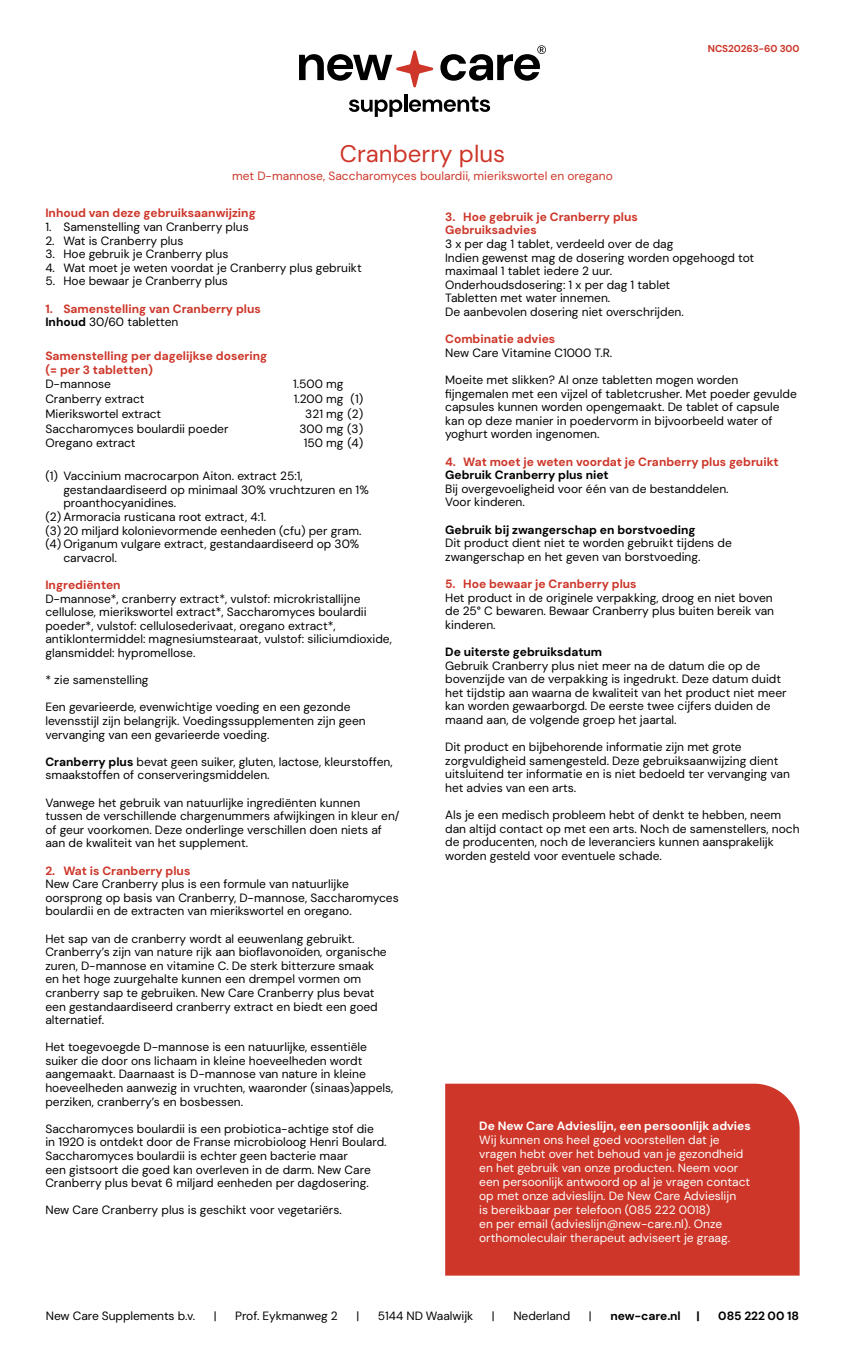
<style>
.page{position:relative;width:845px;height:1355px;background:#fff}
.page>*{position:absolute;margin:0;border:0;box-sizing:border-box;transform-origin:0 0}
.t1{font:24px "DM Sans";color:#cd3629}
.t2{font:12px/13.6px "DM Sans";color:#000}
.t3{font:12px/14px "DM Sans";color:#fff}
.t4{font:700 12px/13.6px "DM Sans";color:#cd3629}
.t5{font:700 12px "DM Sans";color:#000}
.t6{font:12px "DM Sans";color:#cd3629}
.t7{font:700 12px "DM Sans";color:#fff}
.t8{font:700 10px "DM Sans";letter-spacing:-.01em;color:#cd3629}
.s1{color:#000}
.s2{font-weight:400;color:#000}
.s3{font-weight:700}
</style>
<div class="page">
<div style="left:445px;top:1084px;width:354px;height:192px;background:#cd3629"></div>
<svg style="left:349px;top:99px;width:53px;height:18px"></svg>
<hr style="left:404px;top:94px;width:3px;height:18px;background:#000">
<svg style="left:409px;top:97px;width:81px;height:15px"></svg>
<svg style="left:299px;top:50px;width:134px;height:38px"></svg>
<svg style="left:440px;top:45px;width:106px;height:36px"></svg>
<h1 class="t1" style="left:340px;top:139px;width:167px">Cranberry plus</h1>
<p class="t6" style="left:232px;top:169px;width:382px">met D-mannose, Saccharomyces boulardii, mierikswortel en oregano</p>
<p class="t8" style="left:708px;top:43px;width:93px">NCS20263-60 300</p>
<p class="t4" style="left:45px;top:206px;width:212px">Inhoud van deze gebruiksaanwijzing</p>
<p class="t2" style="left:45px;top:220px;width:205px">1. Samenstelling van Cranberry plus</p>
<p class="t2" style="left:45px;top:234px;width:140px">2. Wat is Cranberry plus</p>
<p class="t2" style="left:45px;top:247px;width:185px">3. Hoe gebruik je Cranberry plus</p>
<p class="t2" style="left:45px;top:261px;width:318px">4. Wat moet je weten voordat je Cranberry plus gebruikt</p>
<p class="t2" style="left:45px;top:274px;width:184px">5. Hoe bewaar je Cranberry plus</p>
<p class="t4" style="left:45px;top:302px;width:217px">1. Samenstelling van Cranberry plus<br><span class="s1">Inhoud</span> <span class="s2">30/60 tabletten</span></p>
<p class="t4" style="left:45px;top:348px;width:223px">Samenstelling per dagelijkse dosering (= per 3 tabletten)</p>
<p class="t2" style="left:45px;top:377px;width:67px">D-mannose</p>
<p class="t2" style="left:293px;top:377px;width:52px">1.500 mg</p>
<p class="t2" style="left:45px;top:392px;width:101px">Cranberry extract</p>
<p class="t2" style="left:294px;top:392px;width:71px">1.200 mg (1)</p>
<p class="t2" style="left:45px;top:407px;width:117px">Mierikswortel extract</p>
<p class="t2" style="left:305px;top:407px;width:59px">321 mg (2)</p>
<p class="t2" style="left:45px;top:422px;width:185px">Saccharomyces boulardii poeder</p>
<p class="t2" style="left:299px;top:422px;width:65px">300 mg (3)</p>
<p class="t2" style="left:45px;top:436px;width:92px">Oregano extract</p>
<p class="t2" style="left:304px;top:436px;width:61px">150 mg (4)</p>
<p class="t2" style="left:45px;top:469px;width:259px">(1) Vaccinium macrocarpon Aiton. extract 25:1,</p>
<p class="t2" style="left:63px;top:483px;width:307px">gestandaardiseerd op minimaal 30% vruchtzuren en 1%</p>
<p class="t2" style="left:63px;top:496px;width:114px">proanthocyanidines.</p>
<p class="t2" style="left:45px;top:510px;width:222px">(2) Armoracia rusticana root extract, 4:1.</p>
<p class="t2" style="left:45px;top:523px;width:318px">(3) 20 miljard kolonievormende eenheden (cfu) per gram.</p>
<p class="t2" style="left:45px;top:537px;width:315px">(4) Origanum vulgare extract, gestandaardiseerd op 30%</p>
<p class="t2" style="left:63px;top:551px;width:55px">carvacrol.</p>
<p class="t4" style="left:45px;top:578px;width:77px">Ingrediënten</p>
<p class="t2" style="left:45px;top:591px;width:348px">D-mannose*, cranberry extract*, vulstof: microkristallijne cellulose, mierikswortel extract*, Saccharomyces boulardii poeder*, vulstof: cellulosederivaat, oregano extract*, antiklontermiddel: magnesiumstearaat, vulstof: siliciumdioxide, glansmiddel: hypromellose.</p>
<p class="t2" style="left:45px;top:673px;width:105px">* zie samenstelling</p>
<p class="t2" style="left:45px;top:700px;width:322px">Een gevarieerde, evenwichtige voeding en een gezonde levensstijl zijn belangrijk. Voedingssupplementen zijn geen vervanging van een gevarieerde voeding.</p>
<p class="t2" style="left:45px;top:755px;width:349px"><span class="s3">Cranberry plus</span> bevat geen suiker, gluten, lactose, kleurstoffen, smaakstoffen of conserveringsmiddelen.</p>
<p class="t2" style="left:45px;top:795px;width:356px">Vanwege het gebruik van natuurlijke ingrediënten kunnen tussen de verschillende chargenummers afwijkingen in kleur en/ of geur voorkomen. Deze onderlinge verschillen doen niets af aan de kwaliteit van het supplement.</p>
<p class="t4" style="left:45px;top:864px;width:146px">2. Wat is Cranberry plus</p>
<p class="t2" style="left:45px;top:877px;width:355px">New Care Cranberry plus is een formule van natuurlijke oorsprong op basis van Cranberry, D-mannose, Saccharomyces boulardii en de extracten van mierikswortel en oregano.</p>
<p class="t2" style="left:45px;top:931px;width:343px">Het sap van de cranberry wordt al eeuwenlang gebruikt.<br>Cranberry’s zijn van nature rijk aan bioflavonoïden, organische zuren, D-mannose en vitamine C. De sterk bitterzure smaak en het hoge zuurgehalte kunnen een drempel vormen om cranberry sap te gebruiken. New Care Cranberry plus bevat een gestandaardiseerd cranberry extract en biedt een goed alternatief.</p>
<p class="t2" style="left:45px;top:1040px;width:349px">Het toegevoegde D-mannose is een natuurlijke, essentiële suiker die door ons lichaam in kleine hoeveelheden wordt aangemaakt. Daarnaast is D-mannose van nature in kleine hoeveelheden aanwezig in vruchten, waaronder (sinaas)appels, perziken, cranberry’s en bosbessen.</p>
<p class="t2" style="left:45px;top:1122px;width:343px">Saccharomyces boulardii is een probiotica-achtige stof die in 1920 is ontdekt door de Franse microbioloog Henri Boulard.<br>Saccharomyces boulardii is echter geen bacterie maar<br>een gistsoort die goed kan overleven in de darm. New Care Cranberry plus bevat 6 miljard eenheden per dagdosering.</p>
<p class="t2" style="left:45px;top:1203px;width:298px">New Care Cranberry plus is geschikt voor vegetariërs.</p>
<p class="t4" style="left:445px;top:210px;width:194px">3. Hoe gebruik je Cranberry plus<br>Gebruiksadvies</p>
<p class="t2" style="left:445px;top:237px;width:311px">3 x per dag 1 tablet, verdeeld over de dag<br>Indien gewenst mag de dosering worden opgehoogd tot maximaal 1 tablet iedere 2 uur.<br>Onderhoudsdosering: 1 x per dag 1 tablet<br>Tabletten met water innemen.<br>De aanbevolen dosering niet overschrijden.</p>
<p class="t4" style="left:445px;top:332px;width:112px">Combinatie advies</p>
<p class="t2" style="left:445px;top:346px;width:168px">New Care Vitamine C1000 T.R.</p>
<p class="t2" style="left:445px;top:373px;width:353px">Moeite met slikken? Al onze tabletten mogen worden fijngemalen met een vijzel of tabletcrusher. Met poeder gevulde capsules kunnen worden opengemaakt. De tablet of capsule kan op deze manier in poedervorm in bijvoorbeeld water of yoghurt worden ingenomen.</p>
<p class="t4" style="left:445px;top:455px;width:335px">4. Wat moet je weten voordat je Cranberry plus gebruikt</p>
<p class="t5" style="left:445px;top:467px;width:165px">Gebruik Cranberry plus niet</p>
<p class="t2" style="left:445px;top:482px;width:285px">Bij overgevoeligheid voor één van de bestanddelen.<br>Voor kinderen.</p>
<p class="t5" style="left:445px;top:522px;width:252px">Gebruik bij zwangerschap en borstvoeding</p>
<p class="t2" style="left:445px;top:536px;width:288px">Dit product dient niet te worden gebruikt tijdens de zwangerschap en het geven van borstvoeding.</p>
<p class="t4" style="left:445px;top:577px;width:193px">5. Hoe bewaar je Cranberry plus</p>
<p class="t2" style="left:445px;top:590px;width:330px;text-align:justify">Het product in de originele verpakking, droog en niet boven de 25° C bewaren. Bewaar Cranberry plus buiten bereik van kinderen.</p>
<p class="t5" style="left:445px;top:644px;width:158px">De uiterste gebruiksdatum</p>
<p class="t2" style="left:445px;top:658px;width:343px">Gebruik Cranberry plus niet meer na de datum die op de bovenzijde van de verpakking is ingedrukt. Deze datum duidt het tijdstip aan waarna de kwaliteit van het product niet meer kan worden gewaarborgd. De eerste twee cijfers duiden de maand aan, de volgende groep het jaartal.</p>
<p class="t2" style="left:445px;top:740px;width:346px">Dit product en bijbehorende informatie zijn met grote zorgvuldigheid samengesteld. Deze gebruiksaanwijzing dient uitsluitend ter informatie en is niet bedoeld ter vervanging van het advies van een arts.</p>
<p class="t2" style="left:445px;top:808px;width:356px">Als je een medisch probleem hebt of denkt te hebben, neem dan altijd contact op met een arts. Noch de samenstellers, noch de producenten, noch de leveranciers kunnen aansprakelijk worden gesteld voor eventuele schade.</p>
<p class="t7" style="left:479px;top:1118px;width:273px">De New Care Advieslijn, een persoonlijk advies</p>
<p class="t3" style="left:479px;top:1132px;width:272px">Wij kunnen ons heel goed voorstellen dat je vragen hebt over het behoud van je gezondheid en het gebruik van onze producten. Neem voor een persoonlijk antwoord op al je vragen contact op met onze advieslijn. De New Care Advieslijn<br>is bereikbaar per telefoon (085 222 0018)<br>en per email (advieslijn@new-care.nl). Onze orthomoleculair therapeut adviseert je graag.</p>
<p class="t2" style="left:46px;top:1308px;width:151px">New Care Supplements b.v.</p>
<p class="t2" style="left:214px;top:1308px;width:4px">|</p>
<p class="t2" style="left:235px;top:1308px;width:104px">Prof. Eykmanweg 2</p>
<p class="t2" style="left:356px;top:1308px;width:4px">|</p>
<p class="t2" style="left:378px;top:1308px;width:97px">5144 ND Waalwijk</p>
<p class="t2" style="left:492px;top:1308px;width:4px">|</p>
<p class="t2" style="left:513px;top:1308px;width:58px">Nederland</p>
<p class="t2" style="left:589px;top:1308px;width:4px">|</p>
<p class="t5" style="left:610px;top:1308px;width:72px">new-care.nl</p>
<p class="t5" style="left:696px;top:1308px;width:5px">|</p>
<p class="t5" style="left:718px;top:1308px;width:82px">085 222 00 18</p>
</div>
